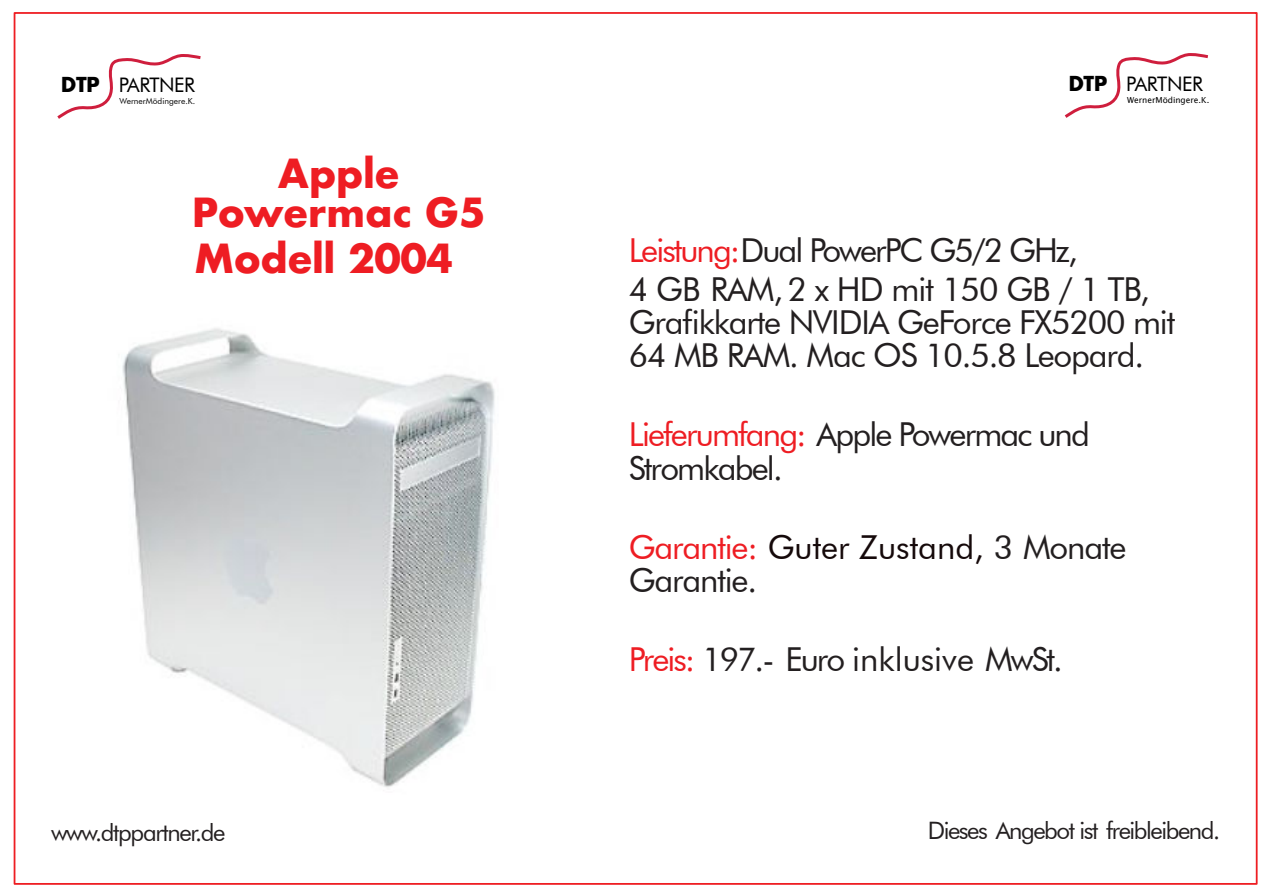
<style>
.page{position:relative;width:1276px;height:894px;background:#fff}
.page>*{position:absolute;margin:0;border:0;box-sizing:border-box;transform-origin:0 0}
.t1{font:700 39px/39px "Futura";letter-spacing:-.015em;color:#ee1d23;text-align:center}
.t2{font:33px/33px "Futura BT";letter-spacing:-.035em;color:#231f20}
.t3{font:33px/39.6px "Futura BT";letter-spacing:-.06em;color:#231f20}
.t4{font:33px/33px "Futura BT";letter-spacing:-.055em;color:#231f20}
.t5{font:24px "Futura BT";letter-spacing:-.06em;color:#231f20}
.t6{font:20.1px "Futura BT";letter-spacing:-.025em;color:#000}
.t7{font:8.4px "Lucida Grande";color:#000}
.t8{font:8.4px "Futura BT";color:#000}
.s1{font-family:"Futura";font-weight:700}
.s2{color:#ee1d23}
.s3{color:#15090a}
</style>
<div class="page">
<svg style="left:1064px;top:53px;width:145px;height:65px"></svg>
<svg style="left:57px;top:54px;width:144px;height:65px"></svg>
<img style="left:122px;top:328px;width:373px;height:459px">
<p class="t6" style="left:61px;top:72px;width:135px"><span class="s1">DTP</span> PARTNER</p>
<p class="t8" style="left:120px;top:95px;width:77px">WernerMödingere.K.</p>
<p class="t6" style="left:1068px;top:71px;width:136px"><span class="s1">DTP</span> PARTNER</p>
<p class="t7" style="left:1127px;top:95px;width:84px">WernerMödingere.K.</p>
<p class="t1" style="left:192px;top:153px;width:295px">Apple<br>Powermac G5</p>
<p class="t1" style="left:194px;top:239px;width:260px">Modell 2004</p>
<p class="t3" style="left:629px;top:230px;width:522px"><span class="s2">Leistung:</span>Dual PowerPC G5/2 GHz,<br>4 GB RAM, 2 x HD mit 150 GB / 1 TB,</p>
<p class="t2" style="left:629px;top:305px;width:548px">Grafikkarte NVIDIA GeForce FX5200 mit<br>64 MB RAM. Mac OS 10.5.8 Leopard.</p>
<p class="t4" style="left:629px;top:418px;width:463px"><span class="s2">Lieferumfang:</span> Apple Powermac und<br>Stromkabel.</p>
<p class="t2" style="left:629px;top:530px;width:499px"><span class="s2">Garantie:</span> <span class="s3">Guter Zustand,</span> 3 Monate<br>Garantie.</p>
<p class="t3" style="left:629px;top:639px;width:436px"><span class="s2">Preis:</span> 197.- Euro inklusive MwSt.</p>
<p class="t5" style="left:51px;top:818px;width:176px">www.dtppartner.de</p>
<p class="t5" style="left:928px;top:815px;width:294px">Dieses Angebot ist freibleibend.</p>
</div>
